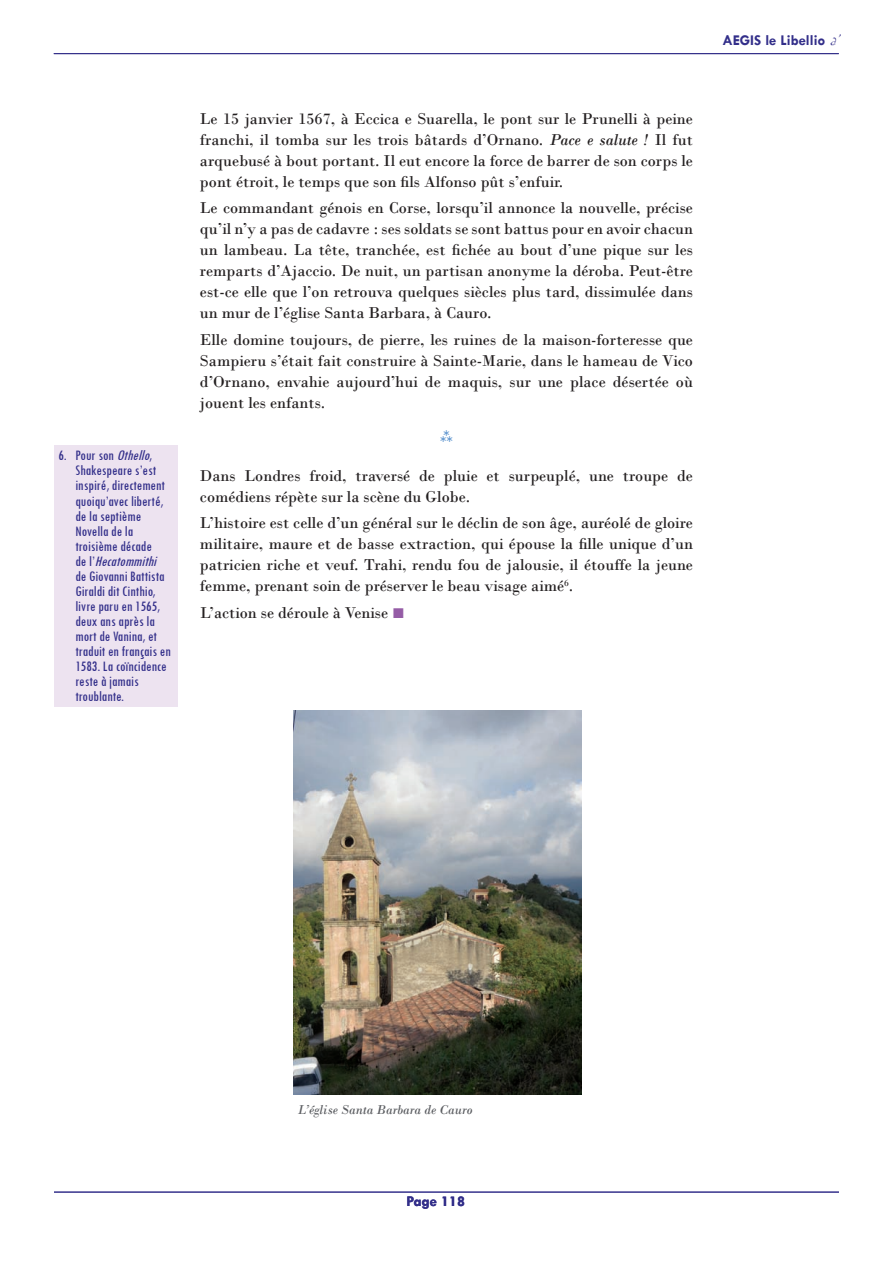
<style>
.page{position:relative;width:893px;height:1263px;background:#fff}
.page>*{position:absolute;margin:0;border:0;box-sizing:border-box;transform-origin:0 0}
.t1{font:16.5px/21px "Bodoni";color:#231f20;text-align:justify}
.t2{font:condensed 15px/15px "Tw Cen";color:#332f8a}
.t3{font:700 15px "Tw Cen";color:#332f8a}
.t4{font:italic 13.5px "Bodoni";color:#5c5e62}
.s1{font-style:italic}
.s2{font-family:"French Script";font-weight:400;font-style:italic;font-size:16.5px}
</style>
<div class="page">
<hr style="left:54px;top:1192px;width:785px;height:1px;background:#332f8a">
<hr style="left:54px;top:53px;width:785px;height:1px;background:#332f8a">
<div style="left:54px;top:445px;width:123px;height:261px;background:#ede3f0"></div>
<img style="left:293px;top:711px;width:288px;height:383px">
<p class="t2" style="left:75px;top:448px;width:97px;text-indent:-17px">6 . Po u r s o n <span class="s1">Othello</span>,<br>Shakespeare s’est inspiré, directement quoiqu’avec liberté, de la septième<br>Novella de la troisième décade<br>d e l ’ <span class="s1">Hecatommithi </span>de Giovanni Battista<br>Giraldi dit Cinthio, livre paru en 1565, deux ans après la mort de Vanina, et traduit en français en<br>1583. La coïncidence reste à jamais troublante.</p>
<p class="t1" style="left:200px;top:108px;width:494px">Le 15 janvier 1567, à Eccica e Suarella, le pont sur le Prunelli à peine franchi, il tomba sur les trois bâtards d’Ornano. <span class="s1">Pace e salute !</span> Il fut arquebusé à bout portant. Il eut encore la force de barrer de son corps le pont étroit, le temps que son fils Alfonso pût s’enfuir.</p>
<p class="t1" style="left:200px;top:197px;width:494px">Le commandant génois en Corse, lorsqu’il annonce la nouvelle, précise qu’il n’y a pas de cadavre : ses soldats se sont battus pour en avoir chacun un lambeau. La tête, tranchée, est fichée au bout d’une pique sur les remparts d’Ajaccio. De nuit, un partisan anonyme la déroba. Peut-être est-ce elle que l’on retrouva quelques siècles plus tard, dissimulée dans un mur de l’église Santa Barbara, à Cauro.</p>
<p class="t1" style="left:200px;top:329px;width:494px">Elle domine toujours, de pierre, les ruines de la maison-forteresse que Sampieru s’était fait construire à Sainte-Marie, dans le hameau de Vico d’Ornano, envahie aujourd’hui de maquis, sur une place désertée où jouent les enfants.</p>
<p class="t1" style="left:200px;top:465px;width:494px">Dans Londres froid, traversé de pluie et surpeuplé, une troupe de comédiens répète sur la scène du Globe.</p>
<p class="t1" style="left:200px;top:513px;width:494px">L’histoire est celle d’un général sur le déclin de son âge, auréolé de gloire militaire, maure et de basse extraction, qui épouse la fille unique d’un patricien riche et veuf. Trahi, rendu fou de jalousie, il étouffe la jeune femme, prenant soin de préserver le beau visage aimé<sup>6</sup>.</p>
<p class="t1" style="left:200px;top:602px;width:190px">L’action se déroule à Venise</p>
<p class="t3" style="left:722px;top:31px;width:124px">AEGIS le Libellio <span class="s2">d’</span></p>
<p class="t4" style="left:298px;top:1101px;width:176px">L’église Santa Barbara de Cauro</p>
<p class="t3" style="left:407px;top:1192px;width:60px">Page 118</p>
</div>
